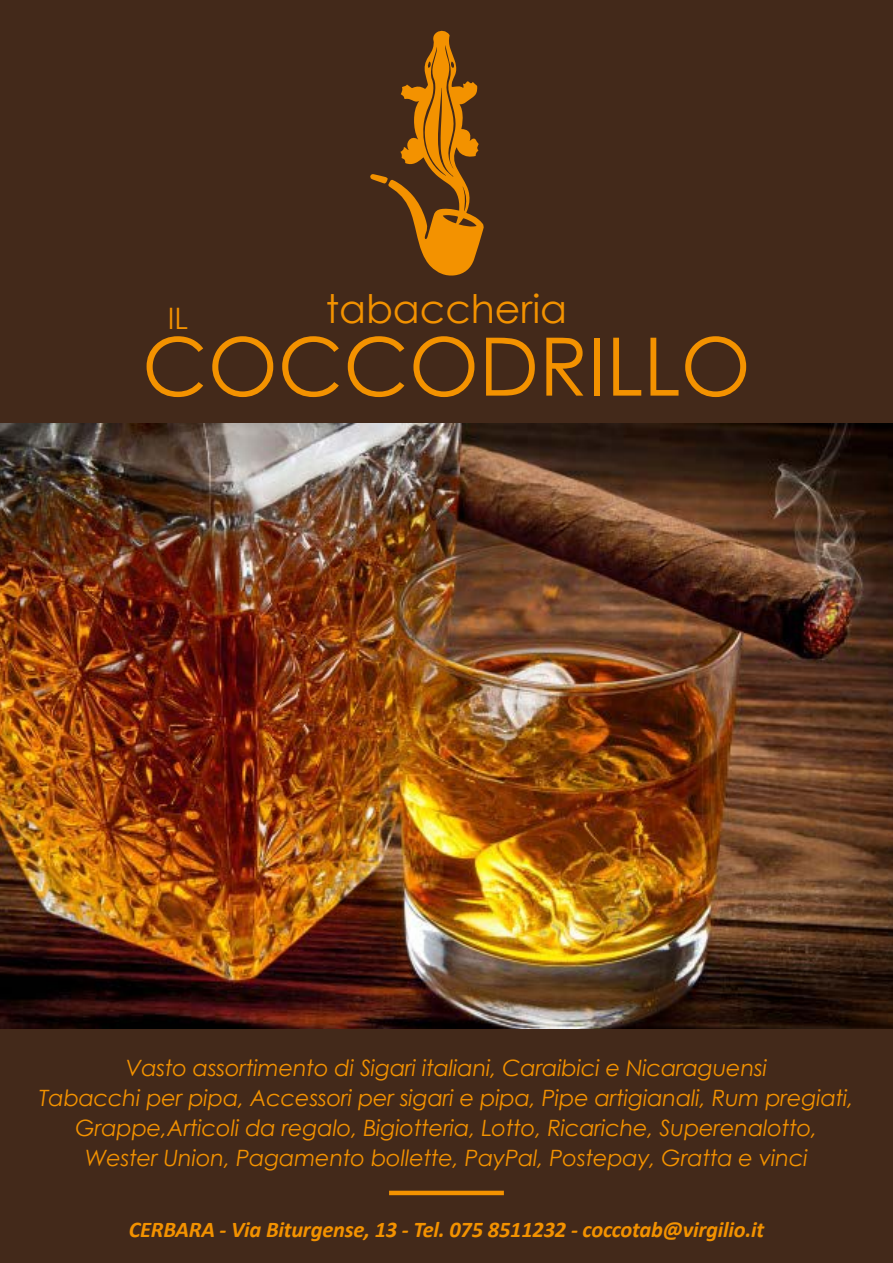
<style>
.page{position:relative;width:893px;height:1263px;background:#43291a}
.page>*{position:absolute;margin:0;border:0;box-sizing:border-box;transform-origin:0 0}
.t1{font:80.7px "Century Gothic";color:#f39200}
.t2{font:39.45px "Century Gothic";color:#f39200}
.t3{font:29.55px "Century Gothic";color:#f39200}
.t4{font:italic 22.5px/30px "Century Gothic";letter-spacing:-.01em;color:#f39200;text-align:center}
.t5{font:italic 700 22.5px "Calibri";letter-spacing:-.01em;color:#f39200}
</style>
<div class="page">
<img style="left:0;top:423px;width:892px;height:605px">
<svg style="left:370px;top:30px;width:114px;height:246px"></svg>
<hr style="left:389px;top:1191px;width:115px;height:4px;background:#f39200">
<hr style="left:892px;top:0;width:1px;height:1263px;background:#ebe1d9">
<h2 class="t2" style="left:326px;top:284px;width:243px">tabaccheria</h2>
<h1 class="t1" style="left:142px;top:317px;width:610px">COCCODRILLO</h1>
<h3 class="t3" style="left:168px;top:300px;width:22px">IL</h3>
<p class="t4" style="left:39px;top:1052px;width:816px">Vasto assortimento di Sigari italiani, Caraibici e Nicaraguensi<br>Tabacchi per pipa, Accessori per sigari e pipa, Pipe artigianali, Rum pregiati, Grappe,Articoli da regalo, Bigiotteria, Lotto, Ricariche, Superenalotto, Wester Union, Pagamento bollette, PayPal, Postepay, Gratta e vinci</p>
<p class="t5" style="left:129px;top:1215px;width:637px">CERBARA - Via Biturgense, 13 - Tel. 075 8511232 - coccotab@virgilio.it</p>
</div>
